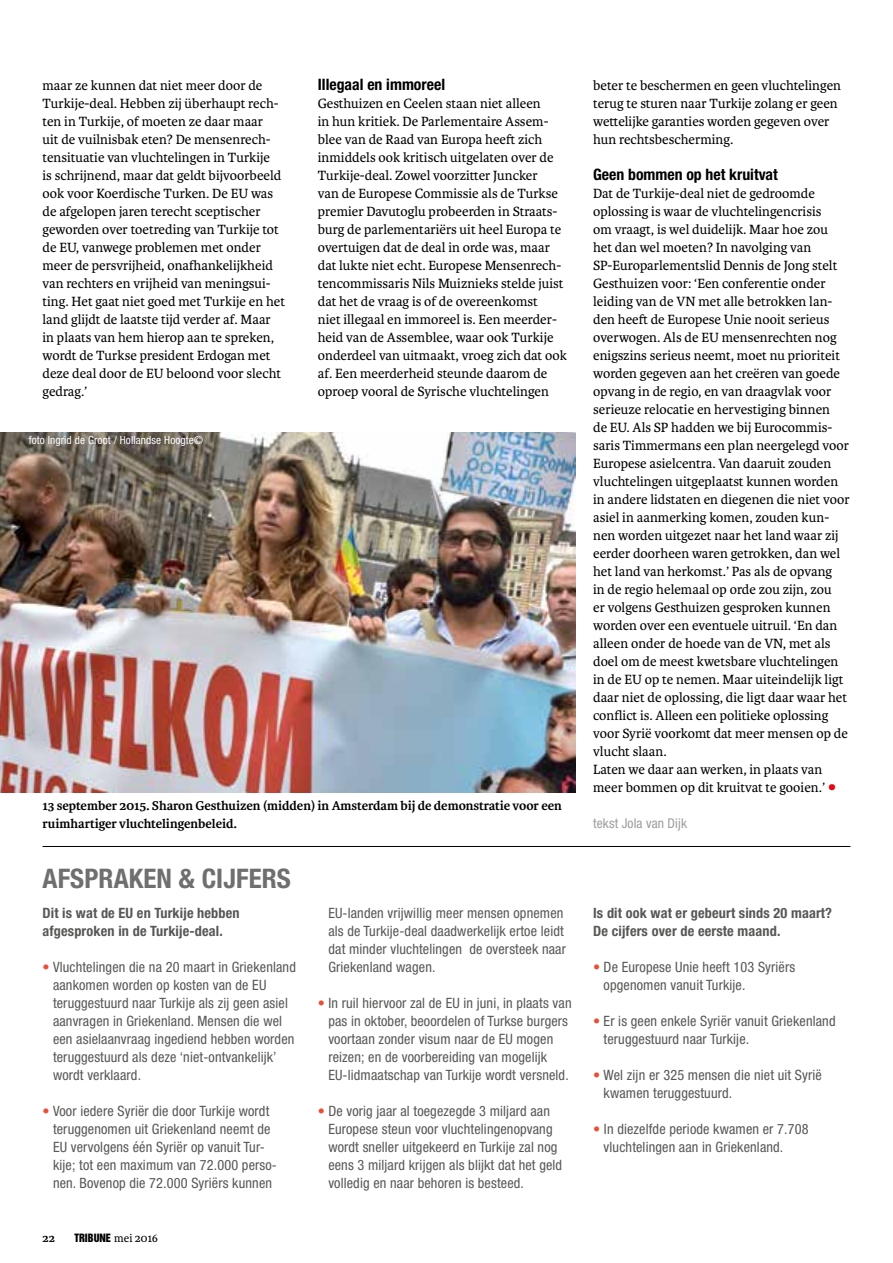
<style>
.page{position:relative;width:893px;height:1263px;background:#fff}
.page>*{position:absolute;margin:0;border:0;box-sizing:border-box;transform-origin:0 0}
.t1{font:700 condensed 27px "Helvetica Neue LT Std";letter-spacing:.005em;color:#706f6f}
.t2{font:700 condensed 15.75px "Helvetica Neue LT Std";color:#000}
.t3{font:14.25px/18px "Karmina";color:#000}
.t4{font:condensed 14.25px/18px "Helvetica Neue LT Std";letter-spacing:.01em;color:#575756}
.t5{font:700 condensed 14.25px/18px "Helvetica Neue LT Std";letter-spacing:.01em;color:#575756}
.t6{font:700 13.5px/18px "Karmina";letter-spacing:-.005em;color:#000}
.t7{font:condensed 13.5px "Helvetica Neue LT Std";letter-spacing:.01em;color:#9d9d9c}
.t8{font:700 12px "Karmina";color:#000}
.t9{font:condensed 11.25px "Helvetica Neue LT Std";letter-spacing:.01em;color:#fff}
.t10{font:10.5px "Helvetica Inserat LT Std";color:#000}
.s1{color:#e94f35}
.s2{font-family:"Karmina";font-size:12px}
.s3{font-size:24px;color:#e30613}
</style>
<div class="page">
<img style="left:0;top:432px;width:575px;height:360px">
<hr style="left:43px;top:846px;width:807px;height:1px;background:#000">
<p class="t3" style="left:43px;top:77px;width:244px">maar ze kunnen dat niet meer door de Turkije-deal. Hebben zij überhaupt rech&shy;ten in Turkije, of moeten ze daar maar<br>uit de vuilnisbak eten? De mensenrech&shy;tensituatie van vluchtelingen in Turkije<br>is schrijnend, maar dat geldt bijvoorbeeld ook voor Koerdische Turken. De EU was de afgelopen jaren terecht sceptischer geworden over toetreding van Turkije tot de EU, vanwege problemen met onder meer de persvrijheid, onafhankelijkheid van rechters en vrijheid van meningsui&shy;ting. Het gaat niet goed met Turkije en het land glijdt de laatste tijd verder af. Maar in plaats van hem hierop aan te spreken, wordt de Turkse president Erdogan met deze deal door de EU beloond voor slecht gedrag.’</p>
<p class="t2" style="left:318px;top:75px;width:129px">Illegaal en immoreel</p>
<p class="t3" style="left:318px;top:95px;width:251px">Gesthuizen en Ceelen staan niet alleen<br>in hun kritiek. De Parlementaire Assem&shy;blee van de Raad van Europa heeft zich inmiddels ook kritisch uitgelaten over de Turkije-deal. Zowel voorzitter Juncker<br>van de Europese Commissie als de Turkse premier Davutoglu probeerden in Straats&shy;burg de parlementariërs uit heel Europa te overtuigen dat de deal in orde was, maar dat lukte niet echt. Europese Mensenrech&shy;tencommissaris Nils Muiznieks stelde juist dat het de vraag is of de overeenkomst<br>niet illegaal en immoreel is. Een meerder&shy;heid van de Assemblee, waar ook Turkije onderdeel van uitmaakt, vroeg zich dat ook af. Een meerderheid steunde daarom de oproep vooral de Syrische vluchtelingen</p>
<p class="t9" style="left:29px;top:434px;width:176px">foto Ingrid de Groot / Hollandse Hoogte©</p>
<p class="t6" style="left:43px;top:797px;width:521px">13 september 2015. Sharon Gesthuizen (midden) in Amsterdam bij de demonstratie voor een ruimhartiger vluchtelingenbeleid.</p>
<h1 class="t1" style="left:43px;top:862px;width:250px">AFSPRAKEN &amp; CIJFERS</h1>
<p class="t5" style="left:43px;top:904px;width:199px">Dit is wat de EU en Turkije hebben afgesproken in de Turkije-deal.</p>
<p class="t4" style="left:53px;top:958px;width:244px;text-indent:-11px"><span class="s1">•</span> Vluchtelingen die na 20 maart in Griekenland aankomen worden op kosten van de EU teruggestuurd naar Turkije als zij geen asiel aanvragen in Griekenland. Mensen die wel een asielaanvraag ingediend hebben worden teruggestuurd als deze ‘niet-ontvankelijk’ wordt verklaard.</p>
<p class="t4" style="left:53px;top:1102px;width:225px;text-indent:-11px"><span class="s1">•</span> Voor iedere Syriër die door Turkije wordt teruggenomen uit Griekenland neemt de EU vervolgens één Syriër op vanuit Tur&shy;kije; tot een maximum van 72.000 perso&shy;nen. Bovenop die 72.000 Syriërs kunnen</p>
<p class="t8" style="left:43px;top:1231px;width:14px">22</p>
<p class="t10" style="left:74px;top:1232px;width:85px">TRIBUNE <span class="s2">mei 2016</span></p>
<p class="t4" style="left:328px;top:904px;width:239px">EU-landen vrijwillig meer mensen opnemen als de Turkije-deal daadwerkelijk ertoe leidt dat minder vluchtelingen de oversteek naar Griekenland wagen.</p>
<p class="t4" style="left:328px;top:994px;width:245px;text-indent:-11px"><span class="s1">•</span> In ruil hiervoor zal de EU in juni, in plaats van pas in oktober, beoordelen of Turkse burgers voortaan zonder visum naar de EU mogen reizen; en de voorbereiding van mogelijk EU-lidmaatschap van Turkije wordt versneld.</p>
<p class="t4" style="left:328px;top:1102px;width:235px;text-indent:-11px"><span class="s1">•</span> De vorig jaar al toegezegde 3 miljard aan Europese steun voor vluchtelingenopvang wordt sneller uitgekeerd en Turkije zal nog eens 3 miljard krijgen als blijkt dat het geld volledig en naar behoren is besteed.</p>
<p class="t3" style="left:593px;top:77px;width:249px">beter te beschermen en geen vluchtelingen terug te sturen naar Turkije zolang er geen wettelijke garanties worden gegeven over hun rechtsbescherming.</p>
<p class="t2" style="left:593px;top:165px;width:186px">Geen bommen op het kruitvat</p>
<p class="t3" style="left:593px;top:185px;width:258px">Dat de Turkije-deal niet de gedroomde oplossing is waar de vluchtelingencrisis<br>om vraagt, is wel duidelijk. Maar hoe zou het dan wel moeten? In navolging van SP-Europarlementslid Dennis de Jong stelt Gesthuizen voor: ‘Een conferentie onder leiding van de VN met alle betrokken lan&shy;den heeft de Europese Unie nooit serieus overwogen. Als de EU mensenrechten nog enigszins serieus neemt, moet nu prioriteit worden gegeven aan het creëren van goede opvang in de regio, en van draagvlak voor serieuze relocatie en hervestiging binnen<br>de EU. Als SP hadden we bij Eurocommis&shy;saris Timmermans een plan neergelegd voor Europese asielcentra. Van daaruit zouden vluchtelingen uitgeplaatst kunnen worden in andere lidstaten en diegenen die niet voor asiel in aanmerking komen, zouden kun&shy;nen worden uitgezet naar het land waar zij eerder doorheen waren getrokken, dan wel het land van herkomst.’ Pas als de opvang<br>in de regio helemaal op orde zou zijn, zou<br>er volgens Gesthuizen gesproken kunnen worden over een eventuele uitruil. ‘En dan alleen onder de hoede van de VN, met als doel om de meest kwetsbare vluchtelingen in de EU op te nemen. Maar uiteindelijk ligt daar niet de oplossing, die ligt daar waar het conflict is. Alleen een politieke oplossing voor Syrië voorkomt dat meer mensen op de vlucht slaan.<br>Laten we daar aan werken, in plaats van meer bommen op dit kruitvat te gooien.’ <span class="s3">•</span></p>
<p class="t7" style="left:593px;top:815px;width:95px">tekst Jola van Dijk</p>
<p class="t5" style="left:593px;top:904px;width:240px">Is dit ook wat er gebeurt sinds 20 maart?<br>De cijfers over de eerste maand.</p>
<p class="t4" style="left:604px;top:958px;width:193px;text-indent:-11px"><span class="s1">•</span> De Europese Unie heeft 103 Syriërs opgenomen vanuit Turkije.</p>
<p class="t4" style="left:604px;top:1012px;width:233px;text-indent:-11px"><span class="s1">•</span> Er is geen enkele Syriër vanuit Griekenland teruggestuurd naar Turkije.</p>
<p class="t4" style="left:604px;top:1066px;width:220px;text-indent:-11px"><span class="s1">•</span> Wel zijn er 325 mensen die niet uit Syrië kwamen teruggestuurd.</p>
<p class="t4" style="left:604px;top:1120px;width:206px;text-indent:-11px"><span class="s1">•</span> In diezelfde periode kwamen er 7.708 vluchtelingen aan in Griekenland.</p>
</div>
